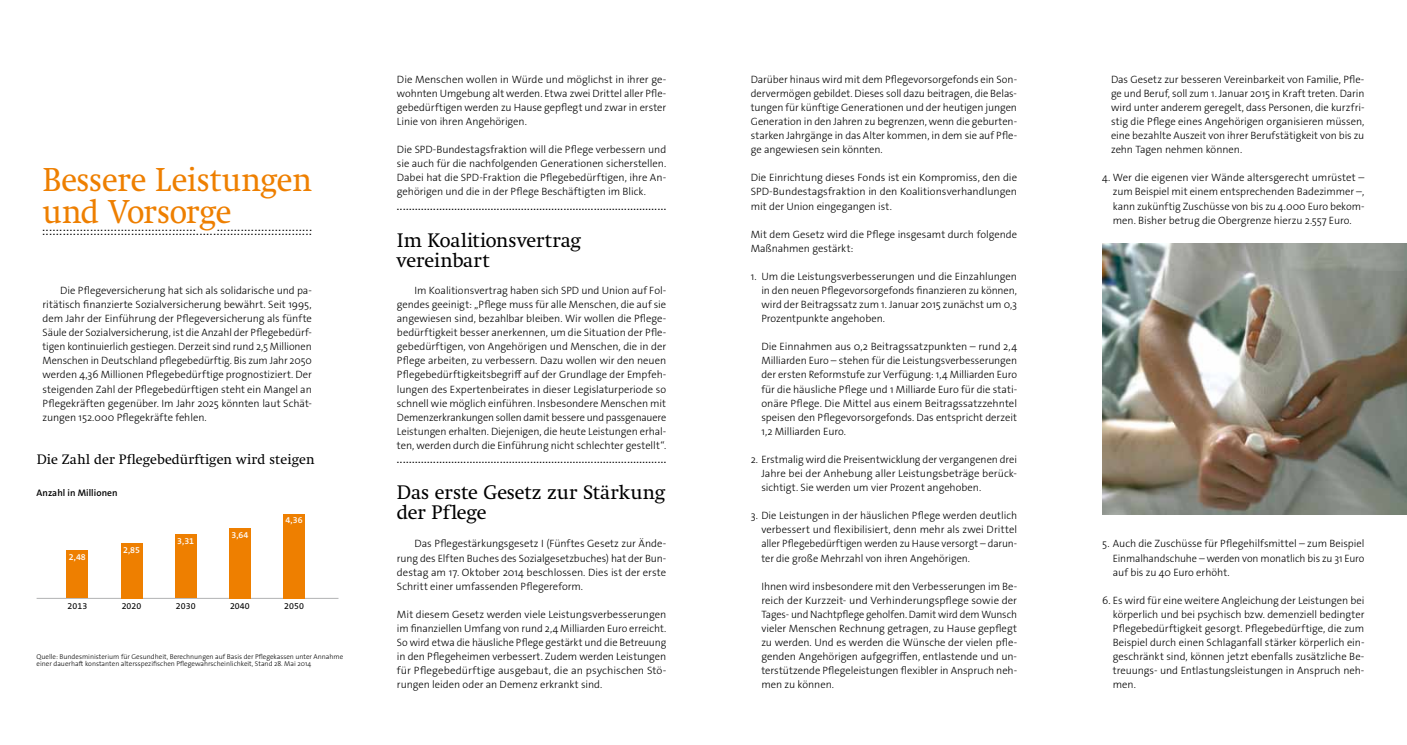
<style>
.page{position:relative;width:1407px;height:745px;background:#fff}
.page>*{position:absolute;margin:0;border:0;box-sizing:border-box;transform-origin:0 0}
.t1{font:33.75px/31.9px "Swift LT Std";letter-spacing:-.015em;color:#ee7f00;scale:.95 1}
.t2{font:20px/20px "Swift LT Std";letter-spacing:-.005em;color:#000}
.t3{font:14px "Swift LT Std";letter-spacing:.005em;color:#000}
.t4{font:300 10.62px/14px "The Sans Os F";letter-spacing:-.005em;color:#000;text-align:justify}
.t5{font:600 9.5px "The Sans Os F";letter-spacing:.005em;color:#000}
.t6{font:8.88px "The Sans Os F";letter-spacing:.005em;color:#000}
.t7{font:600 8.88px "The Sans Os F";letter-spacing:.005em;color:#fff}
.t8{font:700 8.75px "Arial";color:#000}
.t9{font:300 7px/7px "The Sans Os F";color:#000}
</style>
<div class="page">
<img style="left:1102px;top:244px;width:305px;height:270px">
<hr style="left:37px;top:597px;width:301px;height:1px;background:#b1b3b4">
<div style="left:67px;top:550px;width:21px;height:47px;background:#ee7f00"></div>
<div style="left:121px;top:542px;width:21px;height:55px;background:#ee7f00"></div>
<div style="left:175px;top:534px;width:21px;height:63px;background:#ee7f00"></div>
<div style="left:229px;top:527px;width:22px;height:70px;background:#ee7f00"></div>
<div style="left:283px;top:513px;width:22px;height:84px;background:#ee7f00"></div>
<h1 class="t1" style="left:43px;top:164px;width:285px">Bessere Leistungen und Vorsorge</h1>
<p class="t8" style="left:43px;top:221px;width:155px">.............................................</p>
<p class="t8" style="left:217px;top:221px;width:96px">............................</p>
<p class="t8" style="left:43px;top:225px;width:271px">...............................................................................</p>
<p class="t4" style="left:43px;top:283px;width:271px;text-indent:18px">Die Pflegeversicherung hat sich als solidarische und pa&shy;ritätisch finanzierte Sozialversicherung bewährt. Seit 1995, dem Jahr der Einführung der Pflegeversicherung als fünfte Säule der Sozialversicherung, ist die Anzahl der Pflegebedürf&shy;tigen kontinuierlich gestiegen. Derzeit sind rund 2,5 Millionen Menschen in Deutschland pflegebedürftig. Bis zum Jahr 2050 werden 4,36 Millionen Pflegebedürftige prognostiziert. Der steigenden Zahl der Pflegebedürftigen steht ein Mangel an Pflegekräften gegenüber. Im Jahr 2025 könnten laut Schät&shy;zungen 152.000 Pflegekräfte fehlen.</p>
<h3 class="t3" style="left:37px;top:451px;width:279px">Die Zahl der Pflegebedürftigen wird steigen</h3>
<p class="t5" style="left:37px;top:486px;width:82px">Anzahl in Millionen</p>
<p class="t7" style="left:69px;top:551px;width:18px">2,48</p>
<p class="t7" style="left:123px;top:544px;width:18px">2,85</p>
<p class="t7" style="left:177px;top:535px;width:18px">3,31</p>
<p class="t7" style="left:231px;top:529px;width:18px">3,64</p>
<p class="t7" style="left:286px;top:513px;width:18px">4,36</p>
<p class="t6" style="left:68px;top:599px;width:21px">2013</p>
<p class="t6" style="left:122px;top:599px;width:21px">2020</p>
<p class="t6" style="left:176px;top:599px;width:21px">2030</p>
<p class="t6" style="left:230px;top:599px;width:21px">2040</p>
<p class="t6" style="left:284px;top:599px;width:21px">2050</p>
<p class="t9" style="left:37px;top:652px;width:308px">Quelle: Bundesministerium für Gesundheit, Berechnungen auf Basis der Pflegekassen unter Annahme einer dauerhaft konstanten altersspezifischen Pflegewahrscheinlichkeit, Stand 28. Mai 2014</p>
<p class="t4" style="left:397px;top:72px;width:271px">Die Menschen wollen in Würde und möglichst in ihrer ge&shy;wohnten Umgebung alt werden. Etwa zwei Drittel aller Pfle&shy;gebedürftigen werden zu Hause gepflegt und zwar in erster Linie von ihren Angehörigen.</p>
<p class="t4" style="left:397px;top:142px;width:271px">Die SPD-Bundestagsfraktion will die Pflege verbessern und sie auch für die nachfolgenden Generationen sicherstellen.<br>Dabei hat die SPD-Fraktion die Pflegebedürftigen, ihre An&shy;gehörigen und die in der Pflege Beschäftigten im Blick.</p>
<p class="t8" style="left:397px;top:200px;width:271px">.........................................................................................</p>
<h2 class="t2" style="left:397px;top:230px;width:186px">Im Koalitionsvertrag vereinbart</h2>
<p class="t4" style="left:397px;top:283px;width:271px;text-indent:18px">Im Koalitionsvertrag haben sich SPD und Union auf Fol&shy;gendes geeinigt: „Pflege muss für alle Menschen, die auf sie angewiesen sind, bezahlbar bleiben. Wir wollen die Pflege&shy;bedürftigkeit besser anerkennen, um die Situation der Pfle&shy;gebedürftigen, von Angehörigen und Menschen, die in der Pflege arbeiten, zu verbessern. Dazu wollen wir den neuen Pflegebedürftigkeitsbegriff auf der Grundlage der Empfeh&shy;lungen des Expertenbeirates in dieser Legislaturperiode so schnell wie möglich einführen. Insbesondere Menschen mit Demenzerkrankungen sollen damit bessere und passgenauere Leistungen erhalten. Diejenigen, die heute Leistungen erhal&shy;ten, werden durch die Einführung nicht schlechter gestellt“.</p>
<p class="t8" style="left:397px;top:453px;width:271px">.........................................................................................</p>
<h2 class="t2" style="left:397px;top:482px;width:270px">Das erste Gesetz zur Stärkung der Pflege</h2>
<p class="t4" style="left:397px;top:536px;width:271px;text-indent:18px">Das Pflegestärkungsgesetz I (Fünftes Gesetz zur Ände&shy;rung des Elften Buches des Sozialgesetzbuches) hat der Bun&shy;destag am 17. Oktober 2014 beschlossen. Dies ist der erste Schritt einer umfassenden Pflegereform.</p>
<p class="t4" style="left:397px;top:607px;width:271px">Mit diesem Gesetz werden viele Leistungsverbesserungen im finanziellen Umfang von rund 2,4 Milliarden Euro erreicht.<br>So wird etwa die häusliche Pflege gestärkt und die Betreuung in den Pflegeheimen verbessert. Zudem werden Leistungen für Pflegebedürftige ausgebaut, die an psychischen Stö&shy;rungen leiden oder an Demenz erkrankt sind.</p>
<p class="t4" style="left:751px;top:72px;width:268px">Darüber hinaus wird mit dem Pflegevorsorgefonds ein Son&shy;dervermögen gebildet. Dieses soll dazu beitragen, die Belas&shy;tungen für künftige Generationen und der heutigen jungen Generation in den Jahren zu begrenzen, wenn die geburten&shy;starken Jahrgänge in das Alter kommen, in dem sie auf Pfle&shy;ge angewiesen sein könnten.</p>
<p class="t4" style="left:751px;top:171px;width:268px">Die Einrichtung dieses Fonds ist ein Kompromiss, den die SPD-Bundestagsfraktion in den Koalitionsverhandlungen mit der Union eingegangen ist.</p>
<p class="t4" style="left:751px;top:227px;width:268px">Mit dem Gesetz wird die Pflege insgesamt durch folgende<br>Maßnahmen gestärkt:</p>
<p class="t4" style="left:761px;top:269px;width:257px;text-indent:-11px">1. Um die Leistungsverbesserungen und die Einzahlungen in den neuen Pflegevorsorgefonds finanzieren zu können, wird der Beitragssatz zum 1. Januar 2015 zunächst um 0,3<br>Prozentpunkte angehoben.</p>
<p class="t4" style="left:761px;top:339px;width:257px">Die Einnahmen aus 0,2 Beitragssatzpunkten – rund 2,4<br>Milliarden Euro – stehen für die Leistungsverbesserungen der ersten Reformstufe zur Verfügung: 1,4 Milliarden Euro für die häusliche Pflege und 1 Milliarde Euro für die stati&shy;onäre Pflege. Die Mittel aus einem Beitragssatzzehntel speisen den Pflegevorsorgefonds. Das entspricht derzeit 1,2 Milliarden Euro.</p>
<p class="t4" style="left:761px;top:452px;width:257px;text-indent:-11px">2. Erstmalig wird die Preisentwicklung der vergangenen drei Jahre bei der Anhebung aller Leistungsbeträge berück&shy;sichtigt. Sie werden um vier Prozent angehoben.</p>
<p class="t4" style="left:761px;top:508px;width:257px;text-indent:-11px">3. Die Leistungen in der häuslichen Pflege werden deutlich verbessert und flexibilisiert, denn mehr als zwei Drittel aller Pflegebedürftigen werden zu Hause versorgt – darun&shy;ter die große Mehrzahl von ihren Angehörigen.</p>
<p class="t4" style="left:761px;top:578px;width:257px">Ihnen wird insbesondere mit den Verbesserungen im Be&shy;reich der Kurzzeit- und Verhinderungspflege sowie der Tages- und Nachtpflege geholfen. Damit wird dem Wunsch vieler Menschen Rechnung getragen, zu Hause gepflegt zu werden. Und es werden die Wünsche der vielen pfle&shy;genden Angehörigen aufgegriffen, entlastende und un&shy;terstützende Pflegeleistungen flexibler in Anspruch neh&shy;men zu können.</p>
<p class="t4" style="left:1111px;top:72px;width:255px">Das Gesetz zur besseren Vereinbarkeit von Familie, Pfle&shy;ge und Beruf, soll zum 1. Januar 2015 in Kraft treten. Darin wird unter anderem geregelt, dass Personen, die kurzfri&shy;stig die Pflege eines Angehörigen organisieren müssen, eine bezahlte Auszeit von ihrer Berufstätigkeit von bis zu zehn Tagen nehmen können.</p>
<p class="t4" style="left:1113px;top:171px;width:253px;text-indent:-11px">4. Wer die eigenen vier Wände altersgerecht umrüstet – zum Beispiel mit einem entsprechenden Badezimmer –, kann zukünftig Zuschüsse von bis zu 4.000 Euro bekom&shy;men. Bisher betrug die Obergrenze hierzu 2.557 Euro.</p>
<p class="t4" style="left:1113px;top:536px;width:253px;text-indent:-11px">5. Auch die Zuschüsse für Pflegehilfsmittel – zum Beispiel Einmalhandschuhe – werden von monatlich bis zu 31 Euro auf bis zu 40 Euro erhöht.</p>
<p class="t4" style="left:1113px;top:592px;width:253px;text-indent:-11px">6. Es wird für eine weitere Angleichung der Leistungen bei körperlich und bei psychisch bzw. demenziell bedingter Pflegebedürftigkeit gesorgt. Pflegebedürftige, die zum Beispiel durch einen Schlaganfall stärker körperlich ein&shy;geschränkt sind, können jetzt ebenfalls zusätzliche Be&shy;treuungs- und Entlastungsleistungen in Anspruch neh&shy;men.</p>
</div>
